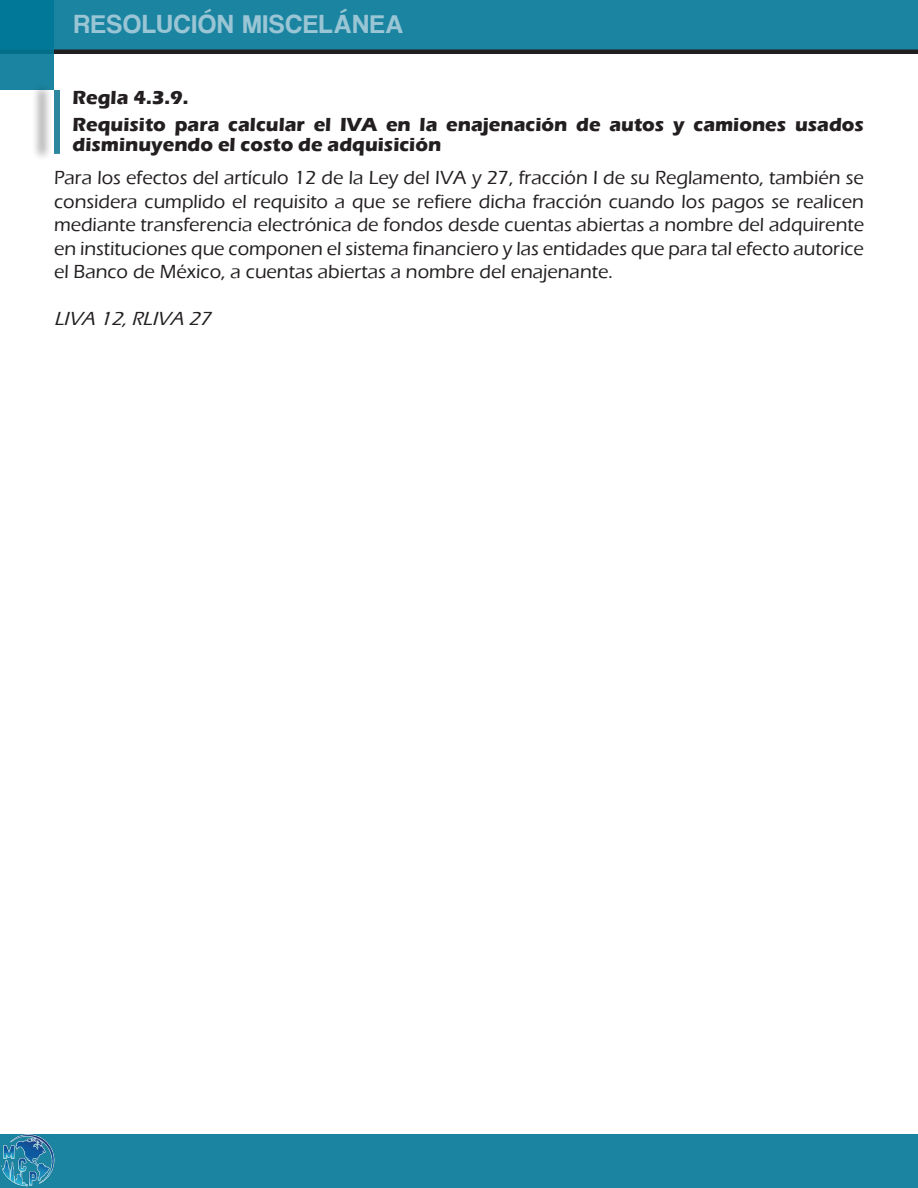
<style>
.page{position:relative;width:918px;height:1188px;background:#fff}
.page>*{position:absolute;margin:0;border:0;box-sizing:border-box;transform-origin:0 0}
.t1{font:27px "Coolvetica Rg";letter-spacing:.05em;color:#9ac5d5}
.t2{font:500 19.5px/23.4px "Eras ITC";color:#231f20;text-align:justify}
.t3{font:700 19.5px/20.2px "Eras ITC";color:#231f20}
.t4{font:italic 500 19.5px "Eras ITC";color:#231f20}
</style>
<div class="page">
<div style="left:0;top:0;width:918px;height:54px;background:#1a84a1"></div>
<hr style="left:0;top:50px;width:918px;height:4px;background:#231f20">
<svg style="left:0;top:0;width:54px;height:90px;fill:#027898"></svg>
<div style="left:0;top:1134px;width:918px;height:54px;background:#1a84a1"></div>
<img style="left:0;top:1134px;width:55px;height:53px">
<div style="left:31px;top:82px;width:22px;height:80px;background:#231f20;opacity:.5"></div>
<div style="left:54px;top:93px;width:6px;height:58px;background:#2d879e"></div>
<h1 class="t1" style="left:74px;top:8px;width:331px">RESOLUCIÓN MISCELÁNEA</h1>
<p class="t3" style="left:73px;top:87px;width:118px">Regla 4.3.9.</p>
<p class="t3" style="left:73px;top:114px;width:793px">Requisito para calcular el IVA en la enajenación de autos y camiones usados disminuyendo el costo de adquisición</p>
<p class="t2" style="left:54px;top:166px;width:812px">Para los efectos del artículo 12 de la Ley del IVA y 27, fracción I de su Reglamento, también se considera cumplido el requisito a que se refiere dicha fracción cuando los pagos se realicen mediante transferencia electrónica de fondos desde cuentas abiertas a nombre del adquirente en instituciones que componen el sistema financiero y las entidades que para tal efecto autorice el Banco de México, a cuentas abiertas a nombre del enajenante.</p>
<p class="t4" style="left:54px;top:307px;width:163px">LIVA 12,RLIVA 27</p>
</div>
